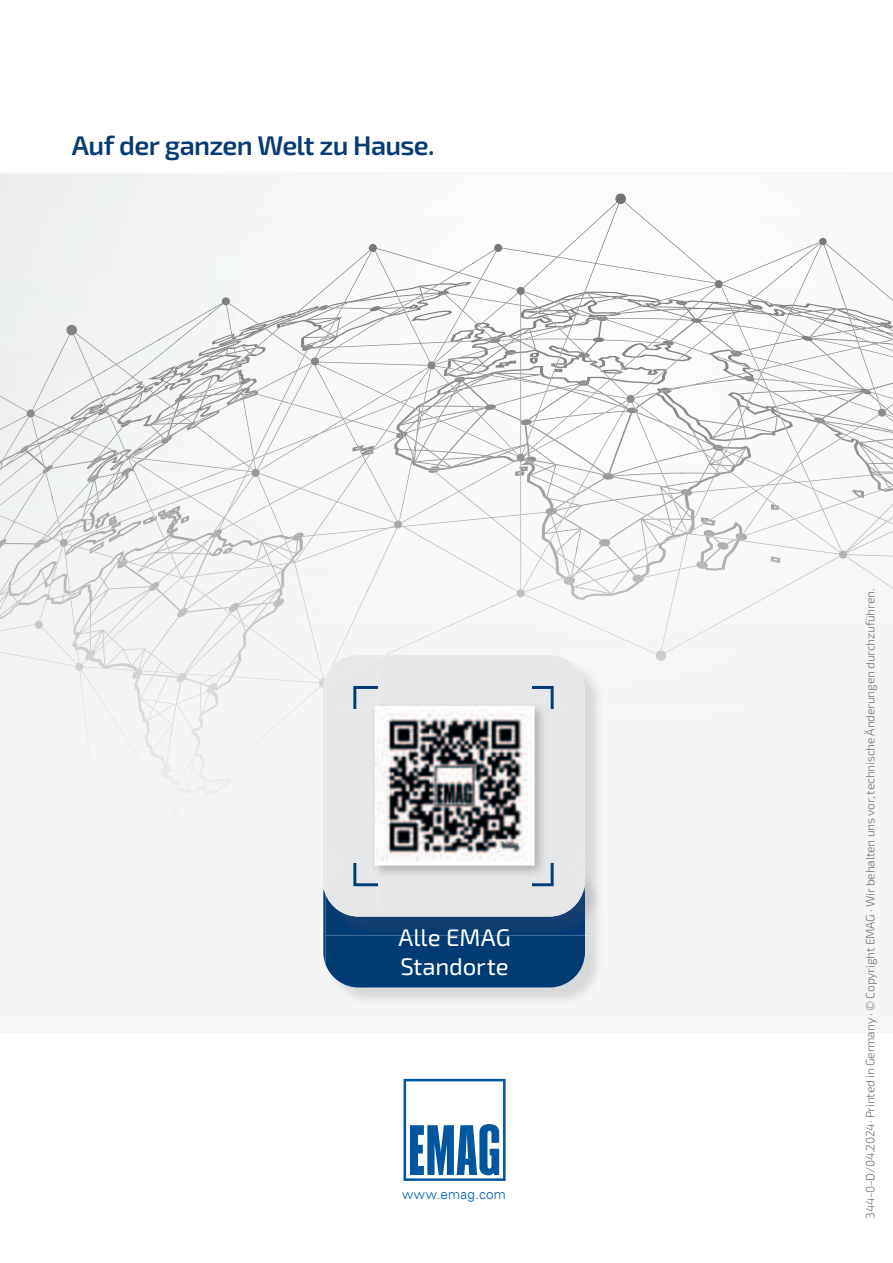
<style>
.page{position:relative;width:893px;height:1263px;background:#fff}
.page>*{position:absolute;margin:0;border:0;box-sizing:border-box;transform-origin:0 0}
.t1{font:600 27px "Exo 2";letter-spacing:-.025em;color:#073b72}
.t2{font:24px/28.8px "Exo 2";color:#fff}
.t3{font:13.5px "EMAG45 LT";letter-spacing:.02em;color:#015aaa}
.t4{font:300 12px "Exo 2";letter-spacing:-.015em;color:#737576}
</style>
<div class="page">
<div style="left:0;top:173px;width:893px;height:843px;background:#f4f5f5"></div>
<div style="left:0;top:174px;width:157px;height:194px;background:#eef0f0"></div>
<div style="left:157px;top:174px;width:158px;height:158px;background:#f4f5f5"></div>
<img style="left:315px;top:174px;width:52px;height:70px">
<img style="left:421px;top:174px;width:51px;height:70px">
<img style="left:683px;top:174px;width:104px;height:68px">
<img style="left:841px;top:174px;width:52px;height:69px">
<img style="left:367px;top:174px;width:54px;height:70px">
<img style="left:472px;top:174px;width:211px;height:70px">
<img style="left:787px;top:174px;width:54px;height:69px">
<div style="left:0;top:704px;width:89px;height:150px;background:#f3f4f5"></div>
<div style="left:211px;top:755px;width:112px;height:99px;background:#f4f5f5"></div>
<div style="left:578px;top:603px;width:315px;height:251px;background:#f4f5f5"></div>
<img style="left:263px;top:704px;width:60px;height:51px">
<div style="left:0;top:663px;width:52px;height:41px;background:#f3f3f3"></div>
<img style="left:818px;top:577px;width:75px;height:27px">
<img style="left:717px;top:203px;width:19px;height:41px">
<img style="left:288px;top:244px;width:434px;height:38px">
<div style="left:316px;top:578px;width:156px;height:79px;background:#f5f6f6"></div>
<img style="left:472px;top:591px;width:45px;height:14px">
<img style="left:697px;top:542px;width:196px;height:35px">
<div style="left:262px;top:649px;width:53px;height:29px;background:#f4f5f5"></div>
<img style="left:526px;top:592px;width:112px;height:13px">
<div style="left:316px;top:533px;width:381px;height:45px;background:#f6f6f7"></div>
<img style="left:211px;top:784px;width:16px;height:7px">
<img style="left:79px;top:555px;width:25px;height:95px">
<img style="left:232px;top:649px;width:30px;height:26px">
<img style="left:421px;top:444px;width:15px;height:23px">
<img style="left:94px;top:565px;width:47px;height:86px">
<img style="left:141px;top:632px;width:91px;height:123px">
<img style="left:436px;top:385px;width:50px;height:88px">
<img style="left:528px;top:492px;width:8px;height:58px">
<svg style="left:176px;top:676px;width:11px;height:7px"></svg>
<svg style="left:207px;top:683px;width:3px;height:10px"></svg>
<svg style="left:428px;top:466px;width:12px;height:7px"></svg>
<svg style="left:696px;top:561px;width:4px;height:8px"></svg>
<svg style="left:743px;top:533px;width:4px;height:17px"></svg>
<img style="left:286px;top:282px;width:29px;height:14px">
<img style="left:700px;top:533px;width:43px;height:37px">
<svg style="left:770px;top:556px;width:10px;height:7px"></svg>
<svg style="left:852px;top:492px;width:12px;height:6px"></svg>
<img style="left:474px;top:332px;width:12px;height:10px">
<img style="left:458px;top:438px;width:435px;height:54px">
<img style="left:639px;top:202px;width:78px;height:68px">
<img style="left:638px;top:270px;width:52px;height:380px">
<img style="left:526px;top:550px;width:113px;height:42px">
<img style="left:791px;top:245px;width:52px;height:309px">
<img style="left:536px;top:202px;width:103px;height:349px">
<img style="left:689px;top:266px;width:103px;height:267px">
<img style="left:486px;top:248px;width:51px;height:218px">
<img style="left:842px;top:301px;width:51px;height:137px">
<img style="left:473px;top:349px;width:14px;height:26px">
<img style="left:826px;top:243px;width:67px;height:58px">
<img style="left:82px;top:631px;width:39px;height:24px">
<img style="left:210px;top:296px;width:106px;height:353px">
<img style="left:315px;top:642px;width:8px;height:15px">
<img style="left:104px;top:339px;width:107px;height:293px">
<img style="left:52px;top:333px;width:53px;height:222px">
<img style="left:315px;top:248px;width:106px;height:308px">
<img style="left:420px;top:261px;width:53px;height:175px">
<img style="left:158px;top:310px;width:53px;height:30px">
<img style="left:472px;top:250px;width:46px;height:82px">
<img style="left:722px;top:242px;width:97px;height:41px">
<img style="left:846px;top:504px;width:47px;height:46px">
<img style="left:847px;top:531px;width:46px;height:22px">
<img style="left:0;top:522px;width:79px;height:141px">
<div style="left:336px;top:588px;width:32px;height:69px;background:#f5f6f6"></div>
<div style="left:665px;top:615px;width:69px;height:38px;background:#f5f5f5"></div>
<img style="left:367px;top:512px;width:54px;height:80px">
<img style="left:472px;top:407px;width:54px;height:184px">
<div style="left:730px;top:568px;width:88px;height:48px;background:#f6f6f6"></div>
<img style="left:420px;top:483px;width:53px;height:84px">
<img style="left:815px;top:554px;width:78px;height:15px">
<img style="left:0;top:368px;width:53px;height:155px">
<img style="left:257px;top:428px;width:22px;height:42px">
<img style="left:525px;top:427px;width:53px;height:29px">
<img style="left:278px;top:364px;width:34px;height:65px">
<img style="left:420px;top:365px;width:53px;height:44px">
<img style="left:577px;top:400px;width:50px;height:28px">
<img style="left:52px;top:335px;width:18px;height:36px">
<img style="left:319px;top:362px;width:102px;height:3px">
<div style="left:89px;top:755px;width:122px;height:99px;background:#f4f4f5"></div>
<div style="left:210px;top:675px;width:53px;height:109px;background:#f4f4f5"></div>
<img style="left:52px;top:655px;width:106px;height:101px">
<div style="left:262px;top:678px;width:54px;height:60px;background:#f4f5f5"></div>
<div style="left:0;top:624px;width:53px;height:38px;background:#f1f2f3"></div>
<img style="left:157px;top:671px;width:54px;height:5px">
<img style="left:52px;top:637px;width:18px;height:19px">
<div style="left:385px;top:605px;width:271px;height:50px;background:#f5f5f5"></div>
<img style="left:491px;top:594px;width:60px;height:13px">
<div style="left:846px;top:556px;width:47px;height:33px;background:#f6f6f6"></div>
<svg style="left:839px;top:550px;width:8px;height:8px"></svg>
<svg style="left:394px;top:520px;width:8px;height:8px"></svg>
<svg style="left:515px;top:454px;width:21px;height:22px"></svg>
<svg style="left:627px;top:395px;width:11px;height:18px"></svg>
<svg style="left:517px;top:584px;width:9px;height:13px"></svg>
<svg style="left:878px;top:404px;width:15px;height:18px"></svg>
<svg style="left:715px;top:280px;width:8px;height:8px"></svg>
<svg style="left:311px;top:357px;width:8px;height:8px"></svg>
<svg style="left:35px;top:621px;width:8px;height:8px"></svg>
<svg style="left:60px;top:539px;width:8px;height:8px"></svg>
<svg style="left:75px;top:650px;width:20px;height:21px"></svg>
<svg style="left:170px;top:809px;width:8px;height:8px"></svg>
<svg style="left:369px;top:244px;width:8px;height:8px"></svg>
<svg style="left:222px;top:297px;width:8px;height:8px"></svg>
<svg style="left:494px;top:244px;width:8px;height:8px"></svg>
<svg style="left:428px;top:361px;width:8px;height:8px"></svg>
<svg style="left:517px;top:287px;width:8px;height:8px"></svg>
<svg style="left:27px;top:409px;width:8px;height:8px"></svg>
<svg style="left:252px;top:469px;width:8px;height:8px"></svg>
<svg style="left:615px;top:193px;width:11px;height:11px"></svg>
<svg style="left:66px;top:325px;width:11px;height:10px"></svg>
<svg style="left:656px;top:650px;width:10px;height:11px"></svg>
<svg style="left:819px;top:238px;width:8px;height:7px"></svg>
<svg style="left:404px;top:1079px;width:102px;height:102px"></svg>
<img style="left:325px;top:935px;width:279px;height:71px">
<img style="left:323px;top:692px;width:2px;height:272px">
<img style="left:325px;top:916px;width:260px;height:71px">
<img style="left:584px;top:854px;width:20px;height:81px">
<img style="left:585px;top:657px;width:19px;height:197px">
<img style="left:325px;top:916px;width:1px;height:19px">
<img style="left:386px;top:655px;width:175px;height:2px">
<img style="left:347px;top:655px;width:33px;height:2px">
<svg style="left:380px;top:655px;width:6px;height:2px"></svg>
<div style="left:325px;top:657px;width:260px;height:226px;background:#e6e7e9"></div>
<img style="left:337px;top:657px;width:45px;height:24px">
<svg style="left:315px;top:657px;width:22px;height:35px"></svg>
<svg style="left:324px;top:882px;width:1px;height:12px"></svg>
<img style="left:325px;top:863px;width:259px;height:53px">
<svg style="left:353px;top:686px;width:201px;height:200px;background:#a2b4c6"></svg>
<div style="left:337px;top:709px;width:236px;height:154px;background:#e6e7e9"></div>
<div style="left:378px;top:669px;width:153px;height:237px;background:#e6e7e9"></div>
<img style="left:371px;top:702px;width:176px;height:176px">
<img style="left:378px;top:702px;width:153px;height:176px">
<img style="left:375px;top:706px;width:159px;height:159px">
<img style="left:378px;top:706px;width:153px;height:159px">
<h1 class="t1" style="left:72px;top:125px;width:364px">Auf der ganzen Welt zu Hause.</h1>
<h2 class="t2" style="left:398px;top:922px;width:114px">Alle EMAG<br>Standorte</h2>
<p class="t3" style="left:402px;top:1185px;width:105px">www.emag.com</p>
<p class="t4" style="left:862px;top:1219px;width:632px;rotate:-90deg">344-0-D/04.2024· Printed in Germany · © Copyright EMAG · Wir behalten uns vor, technische Änderungen durchzuführen.</p>
</div>
